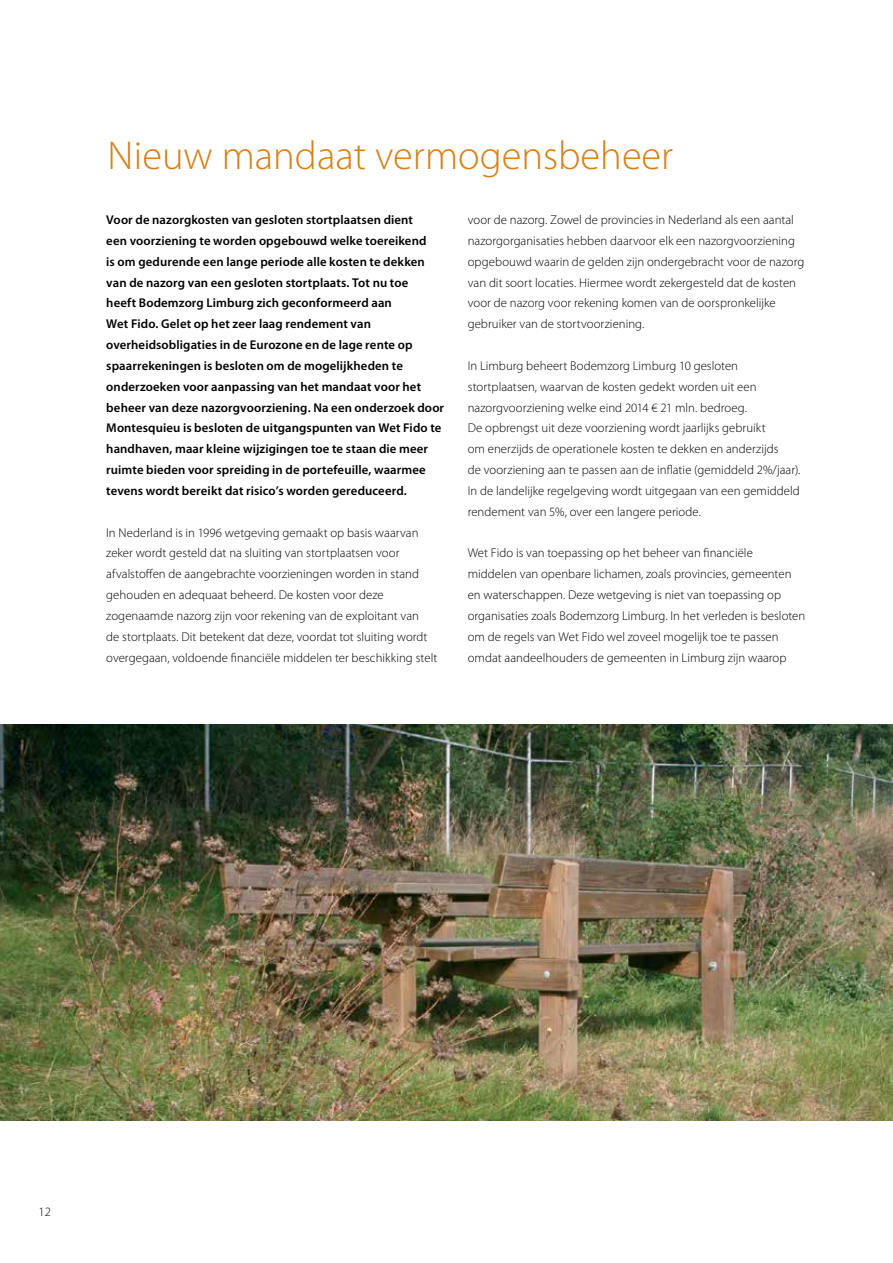
<style>
.page{position:relative;width:893px;height:1263px;background:#fff}
.page>*{position:absolute;margin:0;border:0;box-sizing:border-box;transform-origin:0 0}
.t1{font:300 40.5px "Myriad Pro";color:#d68119}
.t2{font:300 12.75px/20.9px "Myriad Pro";letter-spacing:.005em;color:#000}
.t3{font:600 12.75px/20.9px "Myriad Pro";letter-spacing:.01em;color:#000}
.t4{font:12.75px "Myriad MM 215 600";color:#000}
</style>
<div class="page">
<img style="left:0;top:724px;width:893px;height:396px">
<h1 class="t1" style="left:108px;top:131px;width:567px">Nieuw mandaat vermogensbeheer</h1>
<p class="t3" style="left:106px;top:209px;width:339px">Voor de nazorgkosten van gesloten stortplaatsen dient<br>een voorziening te worden opgebouwd welke toereikend<br>is om gedurende een lange periode alle kosten te dekken van de nazorg van een gesloten stortplaats. Tot nu toe<br>heeft Bodemzorg Limburg zich geconformeerd aan<br>Wet Fido. Gelet op het zeer laag rendement van overheidsobligaties in de Eurozone en de lage rente op spaarrekeningen is besloten om de mogelijkheden te onderzoeken voor aanpassing van het mandaat voor het beheer van deze nazorgvoorziening. Na een onderzoek door Montesquieu is besloten de uitgangspunten van Wet Fido te handhaven, maar kleine wijzigingen toe te staan die meer ruimte bieden voor spreiding in de portefeuille, waarmee tevens wordt bereikt dat risico’s worden gereduceerd.</p>
<p class="t2" style="left:106px;top:522px;width:333px">In Nederland is in 1996 wetgeving gemaakt op basis waarvan zeker wordt gesteld dat na sluiting van stortplaatsen voor afvalstoffen de aangebrachte voorzieningen worden in stand gehouden en adequaat beheerd. De kosten voor deze zogenaamde nazorg zijn voor rekening van de exploitant van<br>de stortplaats. Dit betekent dat deze, voordat tot sluiting wordt overgegaan, voldoende financiële middelen ter beschikking stelt</p>
<p class="t2" style="left:468px;top:209px;width:338px">voor de nazorg. Zowel de provincies in Nederland als een aantal nazorgorganisaties hebben daarvoor elk een nazorgvoorziening opgebouwd waarin de gelden zijn ondergebracht voor de nazorg van dit soort locaties. Hiermee wordt zekergesteld dat de kosten voor de nazorg voor rekening komen van de oorspronkelijke gebruiker van de stortvoorziening.</p>
<p class="t2" style="left:468px;top:355px;width:334px">In Limburg beheert Bodemzorg Limburg 10 gesloten stortplaatsen, waarvan de kosten gedekt worden uit een nazorgvoorziening welke eind 2014 € 21 mln. bedroeg.<br>De opbrengst uit deze voorziening wordt jaarlijks gebruikt<br>om enerzijds de operationele kosten te dekken en anderzijds<br>de voorziening aan te passen aan de inflatie (gemiddeld 2%/jaar).<br>In de landelijke regelgeving wordt uitgegaan van een gemiddeld rendement van 5%, over een langere periode.</p>
<p class="t2" style="left:468px;top:543px;width:339px">Wet Fido is van toepassing op het beheer van financiële middelen van openbare lichamen, zoals provincies, gemeenten en waterschappen. Deze wetgeving is niet van toepassing op organisaties zoals Bodemzorg Limburg. In het verleden is besloten om de regels van Wet Fido wel zoveel mogelijk toe te passen omdat aandeelhouders de gemeenten in Limburg zijn waarop</p>
<p class="t4" style="left:39px;top:1206px;width:14px">12</p>
</div>
